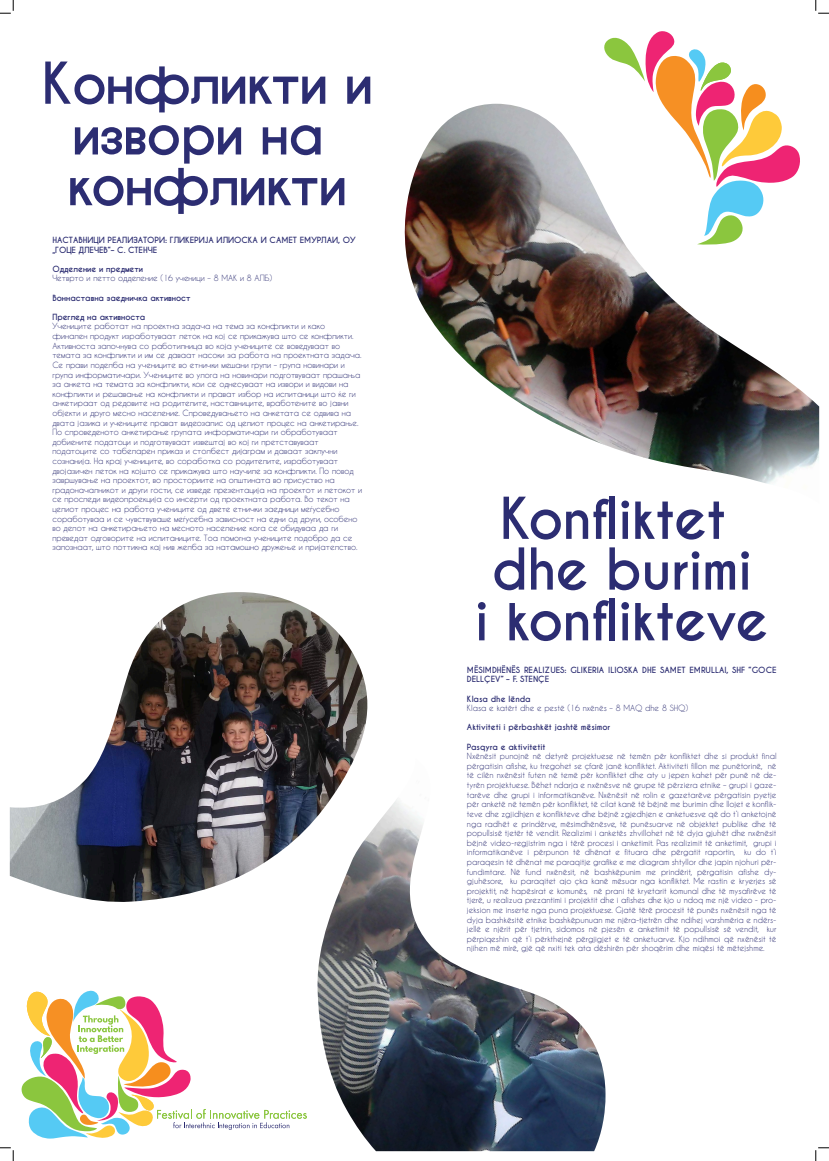
<style>
.page{position:relative;width:829px;height:1161px;background:#fff}
.page>*{position:absolute;margin:0;border:0;box-sizing:border-box;transform-origin:0 0}
.t1{font:700 54px/50.7px "Caviar Dreams";letter-spacing:-.02em;color:#2c2d72;text-align:center}
.t2{font:8px/9.6px "Caviar Dreams";color:#2c2d72}
.t3{font:700 8px/9.6px "Caviar Dreams";color:#2c2d72}
</style>
<div class="page">
<svg style="left:21px;top:990px;width:286px;height:148px"></svg>
<svg style="left:604px;top:31px;width:162px;height:73px"></svg>
<img style="left:317px;top:800px;width:288px;height:350px">
<img style="left:10px;top:592px;width:367px;height:312px">
<img style="left:404px;top:104px;width:414px;height:380px">
<svg style="left:0;top:0;width:14px;height:14px"></svg>
<svg style="left:0;top:1147px;width:14px;height:13px"></svg>
<svg style="left:815px;top:0;width:13px;height:14px"></svg>
<svg style="left:815px;top:1147px;width:13px;height:13px"></svg>
<h1 class="t1" style="left:41px;top:60px;width:333px">Конфликти и извори на конфликти</h1>
<p class="t3" style="left:52px;top:235px;width:304px">НАСТАВНИЦИ РЕАЛИЗАТОРИ: ГЛИКЕРИЈА ИЛИОСКА И САМЕТ ЕМУРЛАИ, ОУ „ГОЦЕ ДЛЕЧЕВ“– С. СТЕНЧЕ</p>
<p class="t3" style="left:52px;top:264px;width:92px">Одделение и предмети</p>
<p class="t2" style="left:52px;top:273px;width:221px">Четврто и петто одделение (16 ученици – 8 МАК и 8 АЛБ)</p>
<p class="t3" style="left:52px;top:293px;width:140px">Воннаставна заедничка активност</p>
<p class="t3" style="left:52px;top:312px;width:94px">Преглед на активноста</p>
<p class="t2" style="left:52px;top:321px;width:311px">Учениците работат на проектна задача на тема за конфликти и како<br>финален продукт изработуваат леток на кој се прикажува што се конфликти.<br>Активноста започнува со работилница во која учениците се воведуваат во темата за конфликти и им се даваат насоки за работа на проектната задача.<br>Се прави поделба на учениците во етнички мешани групи – група новинари и група информатичари. Учениците во улога на новинари подготвуваат прашања за анкета на темата за конфликти, кои се однесуваат на извори и видови на конфликти и решавање на конфликти и прават избор на испитаници што ќе ги анкетираат од редовите на родителите, наставниците, вработените во јавни објекти и друго месно население. Спроведувањето на анкетата се одвива на двата јазика и учениците прават видеозапис од целиот процес на анкетирање.<br>По спроведеното анкетирање групата информатичари ги обработуваат добиените податоци и подготвуваат извештај во кој ги претставуваат податоците со табеларен приказ и столбест дијаграм и даваат заклучни сознанија. На крај учениците, во соработка со родителите, изработуваат двојазичен леток на којшто се прикажува што научиле за конфликти. По повод завршување на проектот, во просториите на општината во присуство на градоначалникот и други гости, се изведе презентација на проектот и летокот и се проследи видеопроекција со инсерти од проектната работа. Во текот на целиот процес на работа учениците од двете етнички заедници меѓусебно соработуваа и се чувствуваше меѓусебна зависност на едни од други, особено во делот на анкетирањето на месното население кога се обидуваа да ги преведат одговорите на испитаниците. Тоа помогна учениците подобро да се запознаат, што поттикна кај нив желба за натамошно дружење и пријателство.</p>
<h1 class="t1" style="left:474px;top:494px;width:295px">Konfliktet dhe burimi<br>i konflikteve</h1>
<p class="t3" style="left:466px;top:665px;width:311px">MËSIMDHËNËS REALIZUES: GLIKERIA ILIOSKA DHE SAMET EMRULLAI, SHF “GOCE<br>DELLÇEV” – F. STENÇE</p>
<p class="t3" style="left:466px;top:694px;width:65px">Klasa dhe lënda</p>
<p class="t2" style="left:466px;top:703px;width:223px">Klasa e katërt dhe e pestë (16 nxënës – 8 MAQ dhe 8 SHQ)</p>
<p class="t3" style="left:466px;top:722px;width:145px">Aktiviteti i përbashkët jashtë mësimor</p>
<p class="t3" style="left:466px;top:742px;width:80px">Pasqyra e aktivitetit</p>
<p class="t2" style="left:466px;top:751px;width:311px;text-align:justify">Nxënësit punojnë në detyrë projektuese në temën për konfliktet dhe si produkt final përgatisin afishe, ku tregohet se çfarë janë konfliktet. Aktiviteti fillon me punëtorinë, në të cilën nxënësit futen në temë për konfliktet dhe aty u jepen kahet për punë në de&shy;tyrën projektuese. Bëhet ndarja e nxënësve në grupe të përziera etnike – grupi i gaze&shy;tarëve dhe grupi i informatikanëve. Nxënësit në rolin e gazetarëve përgatisin pyetje për anketë në temën për konfliktet, të cilat kanë të bëjnë me burimin dhe llojet e konflik&shy;teve dhe zgjidhjen e konflikteve dhe bëjnë zgjedhjen e anketuesve që do t’i anketojnë nga radhët e prindërve, mësimdhënësve, të punësuarve në objektet publike dhe të popullsisë tjetër të vendit. Realizimi i anketës zhvillohet në të dyja gjuhët dhe nxënësit bëjnë video-regjistrim nga i tërë procesi i anketimit. Pas realizimit të anketimit, grupi i informatikanëve i përpunon të dhënat e fituara dhe përgatit raportin, ku do t’i paraqesin të dhënat me paraqitje grafike e me diagram shtyllor dhe japin njohuri për&shy;fundimtare. Në fund nxënësit, në bashkëpunim me prindërit, përgatisin afishe dy&shy;gjuhësore, ku paraqitet ajo çka kanë mësuar nga konfliktet. Me rastin e kryerjes së projektit, në hapësirat e komunës, në prani të kryetarit komunal dhe të mysafirëve të tjerë, u realizua prezantimi i projektit dhe i afishes dhe kjo u ndoq me një video - pro&shy;jeksion me inserte nga puna projektuese. Gjatë tërë procesit të punës nxënësit nga të dyja bashkësitë etnike bashkëpunuan me njëra-tjetrën dhe ndihej varshmëria e ndërs&shy;jellë e njërit për tjetrin, sidomos në pjesën e anketimit të popullsisë së vendit, kur përpiqeshin që t’i përkthejnë përgjigjet e të anketuarve. Kjo ndihmoi që nxënësit të njihen më mirë, gjë që nxiti tek ata dëshirën për shoqërim dhe miqësi të mëtejshme.</p>
</div>
